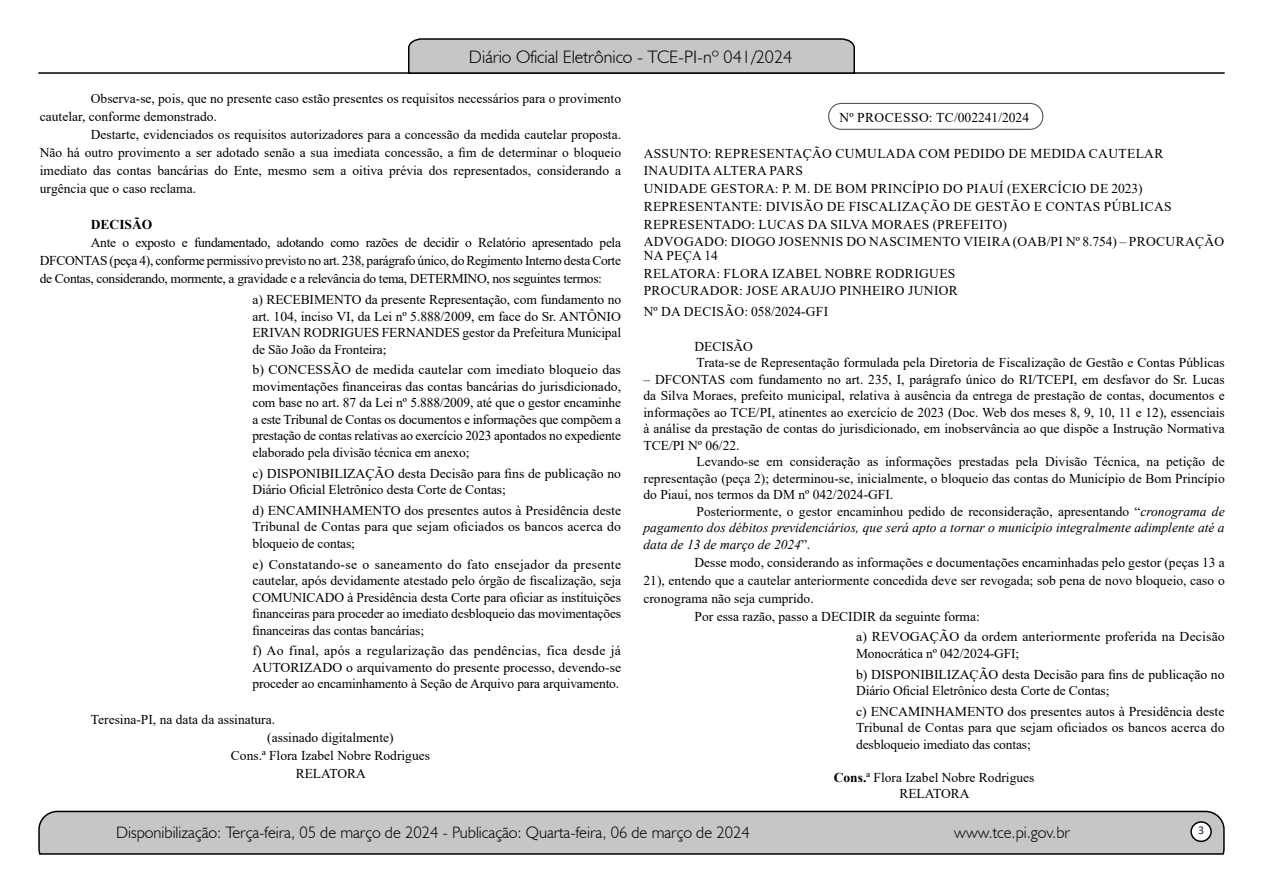
<style>
.page{position:relative;width:1263px;height:893px;background:#fff}
.page>*{position:absolute;margin:0;border:0;box-sizing:border-box;transform-origin:0 0}
.t1{font:300 18px "Humanist 521 BT";color:#000}
.t2{font:300 16.5px "Humanist 521 BT";color:#000}
.t3{font:13.5px/16.5px "Times New Roman";color:#000;text-align:justify}
.t4{font:13.5px/17.7px "Times New Roman";letter-spacing:.025em;color:#000}
.t5{font:italic 13.5px/16.5px "Times New Roman";color:#000;text-align:justify}
.t6{font:13.5px "Times New Roman";letter-spacing:.02em;color:#000}
.t7{font:700 13.5px "Times New Roman";color:#000}
.t8{font:12px "Calibri";color:#212d4c}
.s1{font-style:normal}
.s2{font-weight:700}
</style>
<div class="page">
<svg style="left:38px;top:810px;width:1187px;height:45px;background:#b9b9b9"></svg>
<div style="left:1191px;top:822px;width:20px;height:19px;background:#fff;border-radius:50%"></div>
<div style="left:1190px;top:821px;width:22px;height:21px;border:2px solid #000;border-radius:50%"></div>
<hr style="left:38px;top:72px;width:1187px;height:2px;background:#000">
<svg style="left:407px;top:38px;width:449px;height:36px;background:#b4b4b4"></svg>
<div style="left:828px;top:103px;width:215px;height:27px;border:1px solid #575756;border-radius:13px"></div>
<h1 class="t1" style="left:469px;top:46px;width:325px">Diário Oficial Eletrônico - TCE-PI-nº 041/2024</h1>
<p class="t3" style="left:40px;top:89px;width:583px;line-height:18px;text-indent:51px">Observa-se, pois, que no presente caso estão presentes os requisitos necessários para o provimento cautelar, conforme demonstrado.</p>
<p class="t3" style="left:40px;top:125px;width:583px;line-height:18px;text-indent:51px">Destarte, evidenciados os requisitos autorizadores para a concessão da medida cautelar proposta.<br>Não há outro provimento a ser adotado senão a sua imediata concessão, a fim de determinar o bloqueio imediato das contas bancárias do Ente, mesmo sem a oitiva prévia dos representados, considerando a urgência que o caso reclama.</p>
<p class="t7" style="left:91px;top:215px;width:63px">DECISÃO</p>
<p class="t3" style="left:40px;top:233px;width:583px;line-height:18px;text-indent:51px">Ante o exposto e fundamentado, adotando como razões de decidir o Relatório apresentado pela DFCONTAS (peça 4), conforme permissivo previsto no art. 238, parágrafo único, do Regimento Interno desta Corte de Contas, considerando, mormente, a gravidade e a relevância do tema, DETERMINO, nos seguintes termos:</p>
<p class="t3" style="left:252px;top:291px;width:370px">a) RECEBIMENTO da presente Representação, com fundamento no art. 104, inciso VI, da Lei nº 5.888/2009, em face do Sr. ANTÔNIO ERIVAN RODRIGUES FERNANDES gestor da Prefeitura Municipal de São João da Fronteira;</p>
<p class="t3" style="left:252px;top:361px;width:370px">b) CONCESSÃO de medida cautelar com imediato bloqueio das movimentações financeiras das contas bancárias do jurisdicionado, com base no art. 87 da Lei nº 5.888/2009, até que o gestor encaminhe a este Tribunal de Contas os documentos e informações que compõem a prestação de contas relativas ao exercício 2023 apontados no expediente elaborado pela divisão técnica em anexo;</p>
<p class="t3" style="left:252px;top:464px;width:370px">c) DISPONIBILIZAÇÃO desta Decisão para fins de publicação no<br>Diário Oficial Eletrônico desta Corte de Contas;</p>
<p class="t3" style="left:252px;top:502px;width:370px">d) ENCAMINHAMENTO dos presentes autos à Presidência deste Tribunal de Contas para que sejam oficiados os bancos acerca do bloqueio de contas;</p>
<p class="t3" style="left:252px;top:555px;width:370px">e) Constatando-se o saneamento do fato ensejador da presente cautelar, após devidamente atestado pelo órgão de fiscalização, seja COMUNICADO à Presidência desta Corte para oficiar as instituições financeiras para proceder ao imediato desbloqueio das movimentações financeiras das contas bancárias;</p>
<p class="t3" style="left:252px;top:642px;width:370px">f) Ao final, após a regularização das pendências, fica desde já AUTORIZADO o arquivamento do presente processo, devendo-se proceder ao encaminhamento à Seção de Arquivo para arquivamento.</p>
<p class="t3" style="left:91px;top:711px;width:186px">Teresina-PI, na data da assinatura.</p>
<p class="t3" style="left:267px;top:729px;width:128px">(assinado digitalmente)</p>
<p class="t3" style="left:231px;top:747px;width:201px">Cons.ª Flora Izabel Nobre Rodrigues</p>
<p class="t3" style="left:296px;top:765px;width:72px">RELATORA</p>
<p class="t6" style="left:839px;top:108px;width:191px">Nº PROCESSO: TC/002241/2024</p>
<p class="t4" style="left:644px;top:144px;width:582px">ASSUNTO: REPRESENTAÇÃO CUMULADA COM PEDIDO DE MEDIDA CAUTELAR INAUDITA ALTERA PARS<br>UNIDADE GESTORA: P. M. DE BOM PRINCÍPIO DO PIAUÍ (EXERCÍCIO DE 2023)<br>REPRESENTANTE: DIVISÃO DE FISCALIZAÇÃO DE GESTÃO E CONTAS PÚBLICAS REPRESENTADO: LUCAS DA SILVA MORAES (PREFEITO)<br>ADVOGADO: DIOGO JOSENNIS DO NASCIMENTO VIEIRA (OAB/PI Nº 8.754) – PROCURAÇÃO</p>
<p class="t4" style="left:644px;top:246px;width:316px">NA PEÇA 14<br>RELATORA: FLORA IZABEL NOBRE RODRIGUES<br>PROCURADOR: JOSE ARAUJO PINHEIRO JUNIOR</p>
<p class="t4" style="left:644px;top:302px;width:186px">Nº DA DECISÃO: 058/2024-GFI</p>
<p class="t3" style="left:694px;top:337px;width:532px">DECISÃO<br>Trata-se de Representação formulada pela Diretoria de Fiscalização de Gestão e Contas Públicas</p>
<p class="t3" style="left:643px;top:370px;width:583px">– DFCONTAS com fundamento no art. 235, I, parágrafo único do RI/TCEPI, em desfavor do Sr. Lucas da Silva Moraes, prefeito municipal, relativa à ausência da entrega de prestação de contas, documentos e informações ao TCE/PI, atinentes ao exercício de 2023 (Doc. Web dos meses 8, 9, 10, 11 e 12), essenciais à análise da prestação de contas do jurisdicionado, em inobservância ao que dispõe a Instrução Normativa TCE/PI Nº 06/22.</p>
<p class="t3" style="left:643px;top:453px;width:583px;text-indent:53px">Levando-se em consideração as informações prestadas pela Divisão Técnica, na petição de representação (peça 2); determinou-se, inicialmente, o bloqueio das contas do Município de Bom Princípio do Piauí, nos termos da DM nº 042/2024-GFI.</p>
<p class="t5" style="left:643px;top:503px;width:583px;text-indent:53px"><span class="s1">Posteriormente, o gestor encaminhou pedido de reconsideração, apresentando “</span>cronograma de pagamento dos débitos previdenciários, que será apto a tornar o município integralmente adimplente até a data de 13 de março de 2024<span class="s1">”.</span></p>
<p class="t3" style="left:694px;top:553px;width:532px">Desse modo, considerando as informações e documentações encaminhadas pelo gestor (peças 13 a</p>
<p class="t3" style="left:643px;top:571px;width:583px">21), entendo que a cautelar anteriormente concedida deve ser revogada; sob pena de novo bloqueio, caso o</p>
<p class="t3" style="left:643px;top:589px;width:172px">cronograma não seja cumprido.</p>
<p class="t3" style="left:694px;top:607px;width:287px">Por essa razão, passo a DECIDIR da seguinte forma:</p>
<p class="t3" style="left:856px;top:628px;width:370px">a) REVOGAÇÃO da ordem anteriormente proferida na Decisão<br>Monocrática nº 042/2024-GFI;</p>
<p class="t3" style="left:856px;top:665px;width:370px">b) DISPONIBILIZAÇÃO desta Decisão para fins de publicação no<br>Diário Oficial Eletrônico desta Corte de Contas;</p>
<p class="t3" style="left:856px;top:703px;width:370px">c) ENCAMINHAMENTO dos presentes autos à Presidência deste Tribunal de Contas para que sejam oficiados os bancos acerca do desbloqueio imediato das contas;</p>
<p class="t3" style="left:834px;top:770px;width:202px;line-height:15.5px;text-align:center"><span class="s2">Cons.</span>ª Flora Izabel Nobre Rodrigues<br>RELATORA</p>
<p class="t2" style="left:116px;top:822px;width:635px">Disponibilização: Terça-feira, 05 de março de 2024 - Publicação: Quarta-feira, 06 de março de 2024</p>
<p class="t2" style="left:954px;top:822px;width:117px">www.tce.pi.gov.br</p>
<p class="t8" style="left:1198px;top:821px;width:8px">3</p>
</div>
